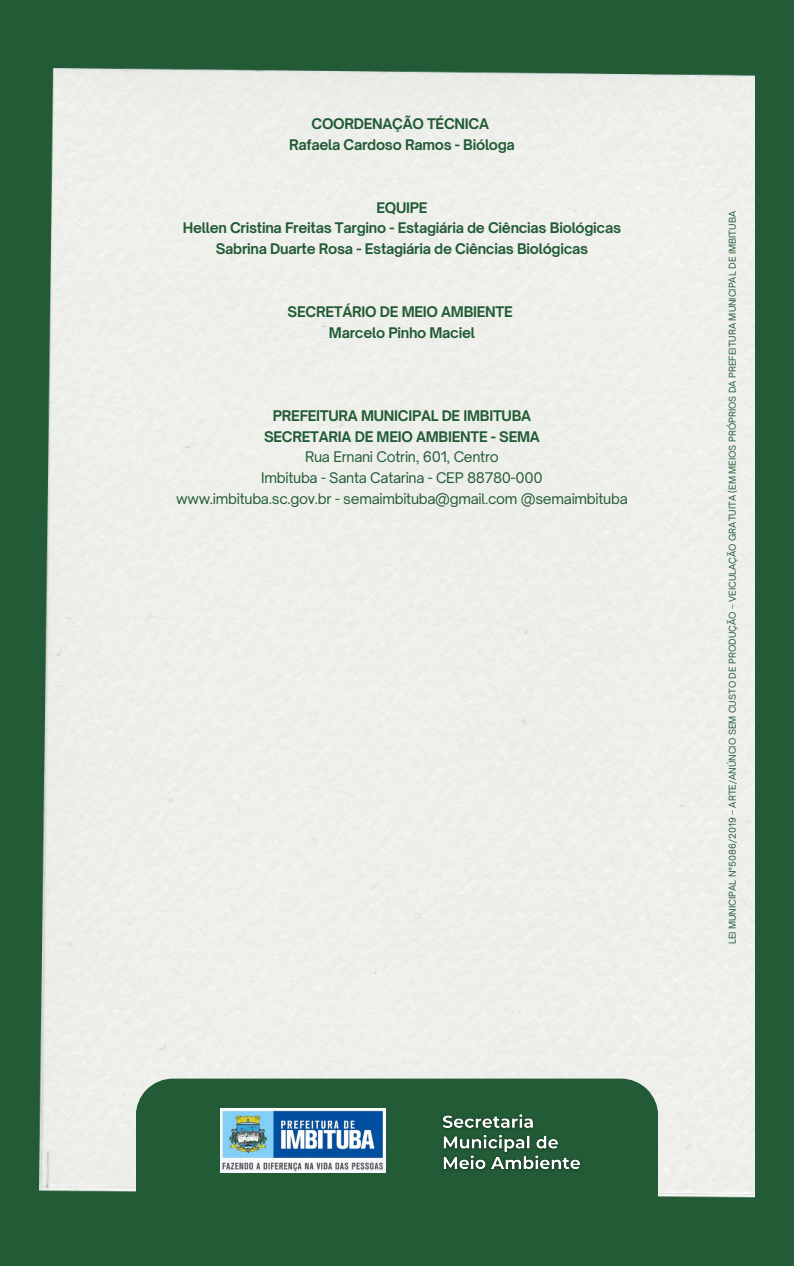
<style>
.page{position:relative;width:794px;height:1266px;background:#fff}
.page>*{position:absolute;margin:0;border:0;box-sizing:border-box;transform-origin:0 0}
.t1{font:700 14.02px/20.9px "Open Sauce One";letter-spacing:-.02em;color:#225b36;text-align:center}
.t2{font:14.02px/20.9px "Open Sauce One";letter-spacing:-.02em;color:#225b36;text-align:center}
.t3{font:9px "Open Sauce One";color:#225b36}
.s1{font-weight:700}
</style>
<div class="page">
<div style="left:0;top:0;width:793px;height:1266px;background:#225b36"></div>
<div style="left:40px;top:68px;width:714px;height:1129px;background:#eef0eb"></div>
<svg style="left:136px;top:1078px;width:521px;height:119px"></svg>
<img style="left:221px;top:1108px;width:164px;height:64px">
<img style="left:437px;top:1109px;width:148px;height:66px">
<h2 class="t1" style="left:289px;top:114px;width:227px">COORDENAÇÃO TÉCNICA<br>Rafaela Cardoso Ramos - Bióloga</h2>
<h2 class="t1" style="left:183px;top:197px;width:439px">EQUIPE<br>Hellen Cristina Freitas Targino - Estagiária de Ciências Biológicas<br>Sabrina Duarte Rosa - Estagiária de Ciências Biológicas</h2>
<h2 class="t1" style="left:287px;top:301px;width:226px">SECRETÁRIO DE MEIO AMBIENTE<br>Marcelo Pinho Maciel</h2>
<h3 class="t2" style="left:176px;top:405px;width:453px"><span class="s1">PREFEITURA MUNICIPAL DE IMBITUBA<br>SECRETARIA DE MEIO AMBIENTE - SEMA<br></span>Rua Ernani Cotrin, 601, Centro<br>Imbituba - Santa Catarina - CEP 88780-000<br>www.imbituba.sc.gov.br - semaimbituba@gmail.com @semaimbituba</h3>
<p class="t3" style="left:726px;top:944px;width:734px;rotate:-90deg">LEI MUNICIPAL N°5086/2019 – ARTE/ANÚNCIO SEM CUSTO DE PRODUÇÃO – VEICULAÇÃO GRATUITA (EM MEIOS PRÓPRIOS DA PREFEITURA MUNICIPAL DE IMBITUBA</p>
</div>
